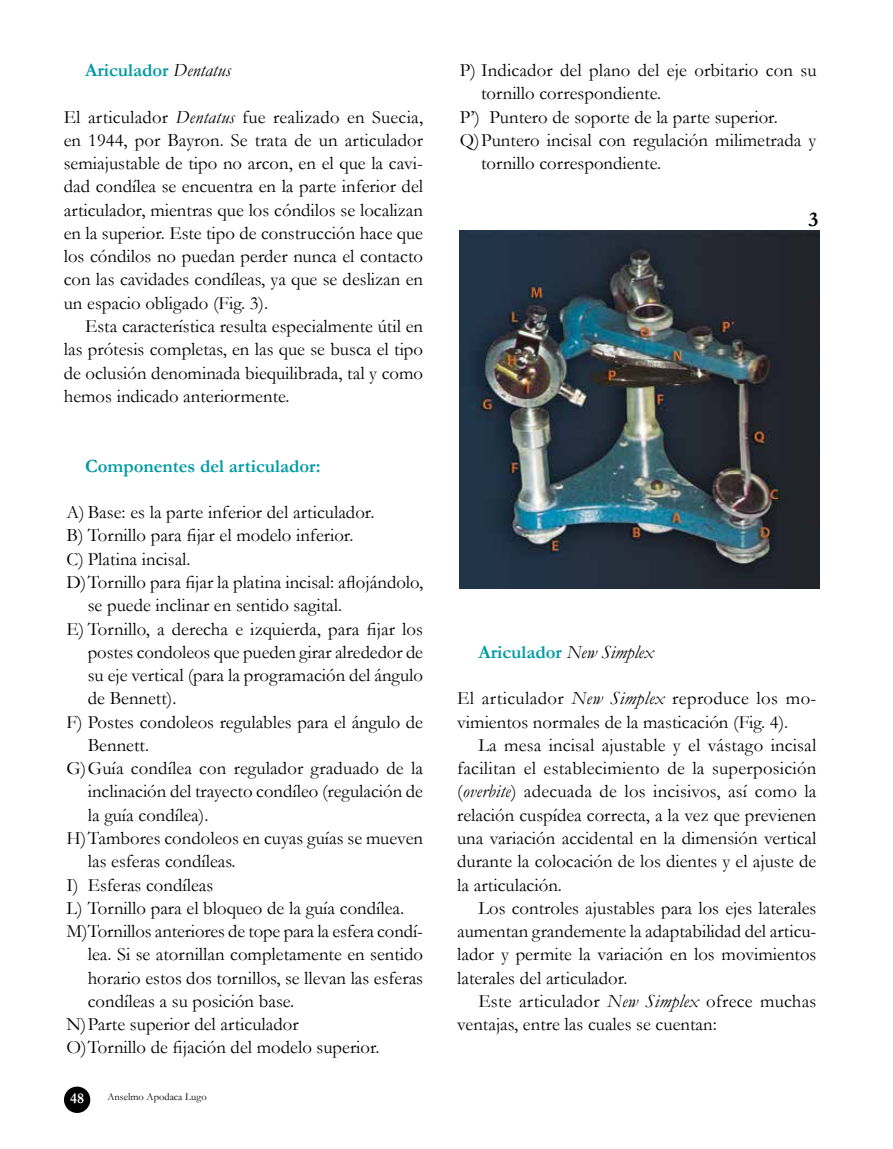
<style>
.page{position:relative;width:893px;height:1149px;background:#fff}
.page>*{position:absolute;margin:0;border:0;box-sizing:border-box;transform-origin:0 0}
.t1{font:700 21px "Garamond";color:#000}
.t2{font:18.75px/23.2px "Garamond";color:#000;text-align:justify}
.t3{font:700 18.75px "Garamond";color:#009ba4}
.t4{font:700 15px "Garamond";color:#fff}
.t5{font:10.5px "Garamond";color:#000}
.s1{font-weight:400;font-style:italic;color:#000}
.s2{font-style:italic}
</style>
<div class="page">
<svg style="left:64px;top:1086px;width:27px;height:27px"></svg>
<img style="left:460px;top:231px;width:359px;height:357px">
<p class="t3" style="left:85px;top:57px;width:147px">Ariculador <span class="s1">Dentatus</span></p>
<p class="t2" style="left:64px;top:105px;width:361px">El articulador <span class="s2">Dentatus</span> fue realizado en Suecia, en 1944, por Bayron. Se trata de un articulador semiajustable de tipo no arcon, en el que la cavi&shy;dad condílea se encuentra en la parte inferior del articulador, mientras que los cóndilos se localizan en la superior. Este tipo de construcción hace que los cóndilos no puedan perder nunca el contacto con las cavidades condíleas, ya que se deslizan en un espacio obligado (Fig. 3).</p>
<p class="t2" style="left:64px;top:314px;width:361px;text-indent:21px">Esta característica resulta especialmente útil en las prótesis completas, en las que se busca el tipo de oclusión denominada biequilibrada, tal y como hemos indicado anteriormente.</p>
<p class="t3" style="left:85px;top:453px;width:237px">Componentes del articulador:</p>
<p class="t2" style="left:67px;top:500px;width:309px">A) Base: es la parte inferior del articulador.</p>
<p class="t2" style="left:67px;top:523px;width:289px">B) Tornillo para fijar el modelo inferior.</p>
<p class="t2" style="left:67px;top:546px;width:126px">C) Platina incisal.</p>
<p class="t2" style="left:67px;top:570px;width:358px">D)Tornillo para fijar la platina incisal: aflojándolo,</p>
<p class="t2" style="left:88px;top:593px;width:256px">se puede inclinar en sentido sagital.</p>
<p class="t2" style="left:67px;top:616px;width:358px">E) Tornillo, a derecha e izquierda, para fijar los</p>
<p class="t2" style="left:88px;top:639px;width:337px">postes condoleos que pueden girar alrededor de</p>
<p class="t2" style="left:88px;top:663px;width:337px">su eje vertical (para la programación del ángulo</p>
<p class="t2" style="left:88px;top:686px;width:90px">de Bennett).</p>
<p class="t2" style="left:67px;top:709px;width:358px">F) Postes condoleos regulables para el ángulo de</p>
<p class="t2" style="left:88px;top:732px;width:63px">Bennett.</p>
<p class="t2" style="left:67px;top:756px;width:358px">G)Guía condílea con regulador graduado de la</p>
<p class="t2" style="left:88px;top:779px;width:337px">inclinación del trayecto condíleo (regulación de</p>
<p class="t2" style="left:88px;top:802px;width:122px">la guía condílea).</p>
<p class="t2" style="left:66px;top:825px;width:358px">H)Tambores condoleos en cuyas guías se mueven</p>
<p class="t2" style="left:88px;top:849px;width:149px">las esferas condíleas.</p>
<p class="t2" style="left:66px;top:872px;width:148px">I) Esferas condíleas</p>
<p class="t2" style="left:66px;top:895px;width:339px">L) Tornillo para el bloqueo de la guía condílea.</p>
<p class="t2" style="left:66px;top:918px;width:358px">M)Tornillos anteriores de tope para la esfera condí-</p>
<p class="t2" style="left:88px;top:942px;width:337px">lea. Si se atornillan completamente en sentido</p>
<p class="t2" style="left:88px;top:965px;width:337px">horario estos dos tornillos, se llevan las esferas</p>
<p class="t2" style="left:88px;top:988px;width:208px">condíleas a su posición base.</p>
<p class="t2" style="left:66px;top:1011px;width:234px">N)Parte superior del articulador</p>
<p class="t2" style="left:66px;top:1035px;width:315px">O)Tornillo de fijación del modelo superior.</p>
<p class="t4" style="left:70px;top:1087px;width:16px">48</p>
<p class="t5" style="left:107px;top:1089px;width:101px">Anselmo Apodaca Lugo</p>
<p class="t2" style="left:460px;top:58px;width:358px">P) Indicador del plano del eje orbitario con su</p>
<p class="t2" style="left:481px;top:81px;width:182px">tornillo correspondiente.</p>
<p class="t2" style="left:460px;top:105px;width:319px">P’) Puntero de soporte de la parte superior.</p>
<p class="t2" style="left:460px;top:128px;width:358px">Q)Puntero incisal con regulación milimetrada y</p>
<p class="t2" style="left:481px;top:151px;width:182px">tornillo correspondiente.</p>
<p class="t1" style="left:808px;top:205px;width:11px">3</p>
<p class="t3" style="left:478px;top:639px;width:176px">Ariculador <span class="s1">New Simplex</span></p>
<p class="t2" style="left:457px;top:686px;width:361px">El articulador <span class="s2">New Simplex</span> reproduce los mo&shy;vimientos normales de la masticación (Fig. 4).</p>
<p class="t2" style="left:457px;top:732px;width:361px;text-indent:21px">La mesa incisal ajustable y el vástago incisal facilitan el establecimiento de la superposición (<span class="s2">overbite</span>) adecuada de los incisivos, así como la relación cuspídea correcta, a la vez que previenen una variación accidental en la dimensión vertical durante la colocación de los dientes y el ajuste de la articulación.</p>
<p class="t2" style="left:457px;top:895px;width:361px;text-indent:21px">Los controles ajustables para los ejes laterales aumentan grandemente la adaptabilidad del articu&shy;lador y permite la variación en los movimientos laterales del articulador.</p>
<p class="t2" style="left:457px;top:988px;width:361px;text-indent:21px">Este articulador <span class="s2">New Simplex</span> ofrece muchas ventajas, entre las cuales se cuentan:</p>
</div>
